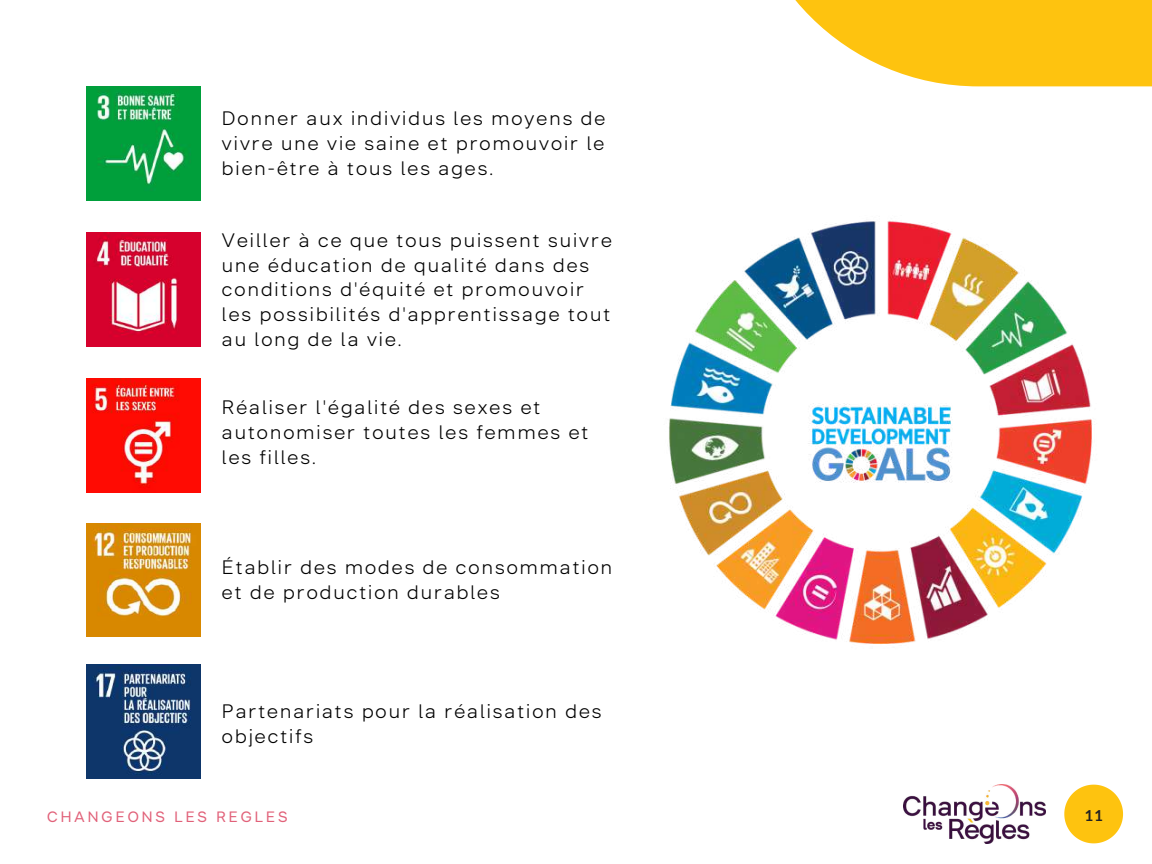
<style>
.page{position:relative;width:1152px;height:864px;background:#fff}
.page>*{position:absolute;margin:0;border:0;box-sizing:border-box;transform-origin:0 0}
.t1{font:300 19.5px/24.8px "Inerta";letter-spacing:.07em;color:#000}
.t2{font:700 15.15px "Lato";color:#222}
.t3{font:15px "Inerta";letter-spacing:.16em;color:#e16179}
</style>
<div class="page">
<img style="left:669px;top:220px;width:423px;height:424px">
<svg style="left:1064px;top:785px;width:59px;height:58px"></svg>
<svg style="left:795px;top:0;width:357px;height:86px"></svg>
<img style="left:86px;top:665px;width:114px;height:113px">
<img style="left:86px;top:523px;width:114px;height:114px">
<img style="left:86px;top:86px;width:114px;height:114px">
<img style="left:86px;top:233px;width:114px;height:113px">
<img style="left:86px;top:379px;width:114px;height:113px">
<img style="left:904px;top:785px;width:141px;height:58px">
<p class="t1" style="left:222px;top:106px;width:386px;text-align:justify">Donner aux individus les moyens de vivre une vie saine et promouvoir le bien-être à tous les ages.</p>
<p class="t1" style="left:222px;top:228px;width:392px">Veiller à ce que tous puissent suivre une éducation de qualité dans des conditions d'équité et promouvoir les possibilités d'apprentissage tout au long de la vie.</p>
<p class="t1" style="left:222px;top:395px;width:369px">Réaliser l'égalité des sexes et autonomiser toutes les femmes et les filles.</p>
<p class="t1" style="left:222px;top:555px;width:392px">Établir des modes de consommation et de production durables</p>
<p class="t1" style="left:222px;top:699px;width:382px">Partenariats pour la réalisation des objectifs</p>
<p class="t3" style="left:47px;top:809px;width:242px">CHANGEONS LES REGLES</p>
<p class="t2" style="left:1084px;top:806px;width:20px">11</p>
</div>
